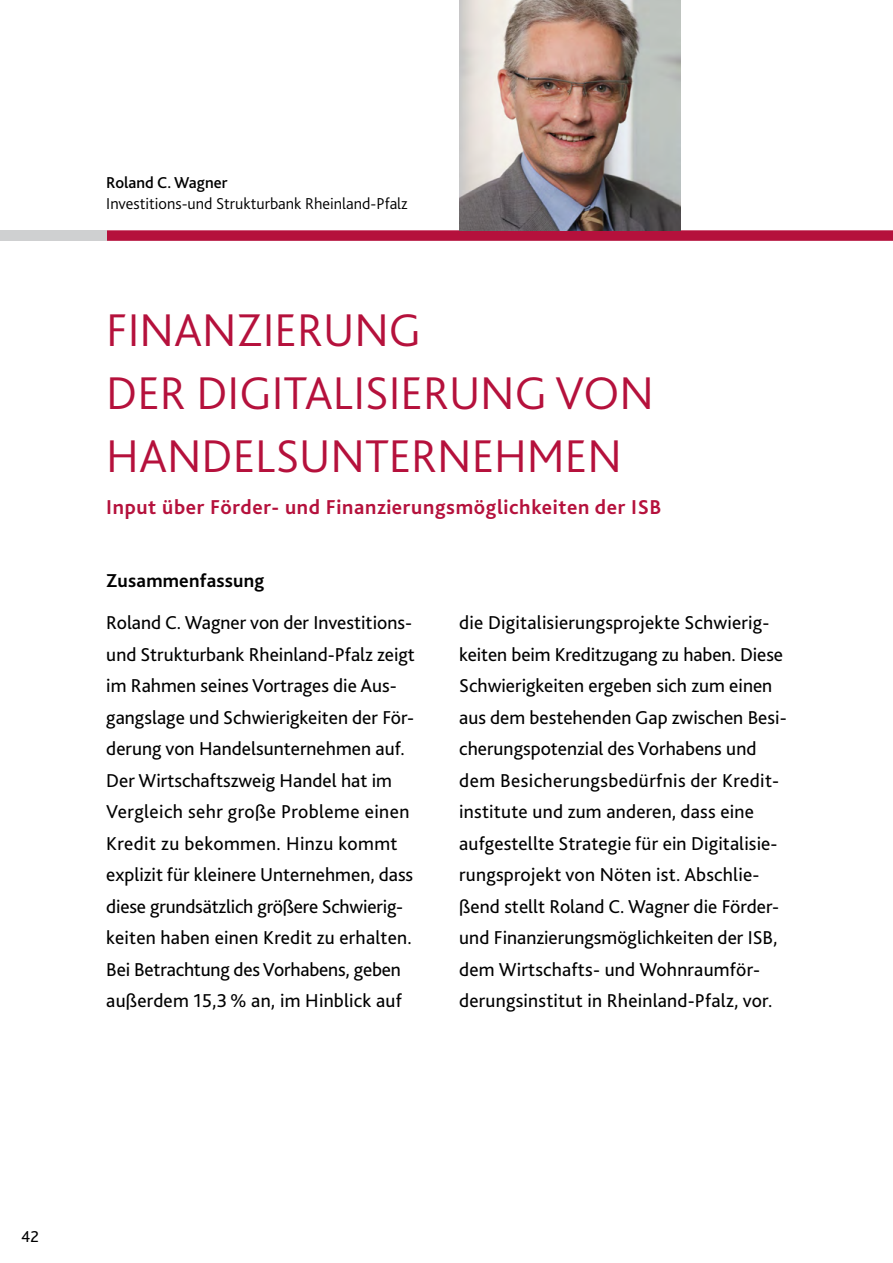
<style>
.page{position:relative;width:893px;height:1263px;background:#fff}
.page>*{position:absolute;margin:0;border:0;box-sizing:border-box;transform-origin:0 0}
.Ü2_headline{font:300 48px/63px "Bliss 2";color:#b5113c}
.Ü3_bold_rot{font:700 21px "Bliss 2";letter-spacing:.03em;color:#b5113c}
.einleitung_13_14{font:19.5px/31.5px "Bliss 2";color:#000}
.Ü4_bold_schwarz{font:700 19.5px "Bliss 2";letter-spacing:.01em;color:#000}
._10_14_neg{font:300 16.5px/21px "Bliss 2";color:#000}
.t1{font:16.5px "Bliss 2";color:#000}
.s1{font-weight:500}
</style>
<div class="page">
<div style="left:106px;top:230px;width:787px;height:11px;background:#b5113c"></div>
<div style="left:0;top:230px;width:106px;height:11px;background:#cfd0d1"></div>
<img style="left:459px;top:0;width:221px;height:230px">
<p class="_10_14_neg" style="left:106px;top:172px;width:303px"><span class="s1">Roland C. Wagner<br></span>Investitions-und Strukturbank Rheinland-Pfalz</p>
<p class="Ü2_headline" style="left:106px;top:297px;width:549px">FINANZIERUNG<br>DER DIGITALISIERUNG VON<br>HANDELSUNTERNEHMEN</p>
<p class="Ü3_bold_rot" style="left:106px;top:494px;width:557px">Input über Förder- und Finanzierungsmöglichkeiten der ISB</p>
<p class="Ü4_bold_schwarz" style="left:106px;top:569px;width:160px">Zusammenfassung</p>
<p class="einleitung_13_14" style="left:106px;top:607px;width:310px">Roland C. Wagner von der Investitions&shy;und Strukturbank Rheinland-Pfalz zeigt im Rahmen seines Vortrages die Aus&shy;gangslage und Schwierigkeiten der För&shy;derung von Handelsunternehmen auf.<br>Der Wirtschaftszweig Handel hat im Vergleich sehr große Probleme einen Kredit zu bekommen. Hinzu kommt explizit für kleinere Unternehmen, dass diese grundsätzlich größere Schwierig&shy;keiten haben einen Kredit zu erhalten.<br>Bei Betrachtung des Vorhabens, geben außerdem 15,3 % an, im Hinblick auf</p>
<p class="einleitung_13_14" style="left:459px;top:607px;width:329px">die Digitalisierungsprojekte Schwierig&shy;keiten beim Kreditzugang zu haben. Diese Schwierigkeiten ergeben sich zum einen aus dem bestehenden Gap zwischen Besi&shy;cherungspotenzial des Vorhabens und dem Besicherungsbedürfnis der Kredit&shy;institute und zum anderen, dass eine aufgestellte Strategie für ein Digitalisie&shy;rungsprojekt von Nöten ist. Abschlie&shy;ßend stellt Roland C. Wagner die Förder&shy;und Finanzierungsmöglichkeiten der ISB, dem Wirtschafts- und Wohnraumför&shy;derungsinstitut in Rheinland-Pfalz, vor.</p>
<p class="t1" style="left:21px;top:1226px;width:19px">42</p>
</div>
